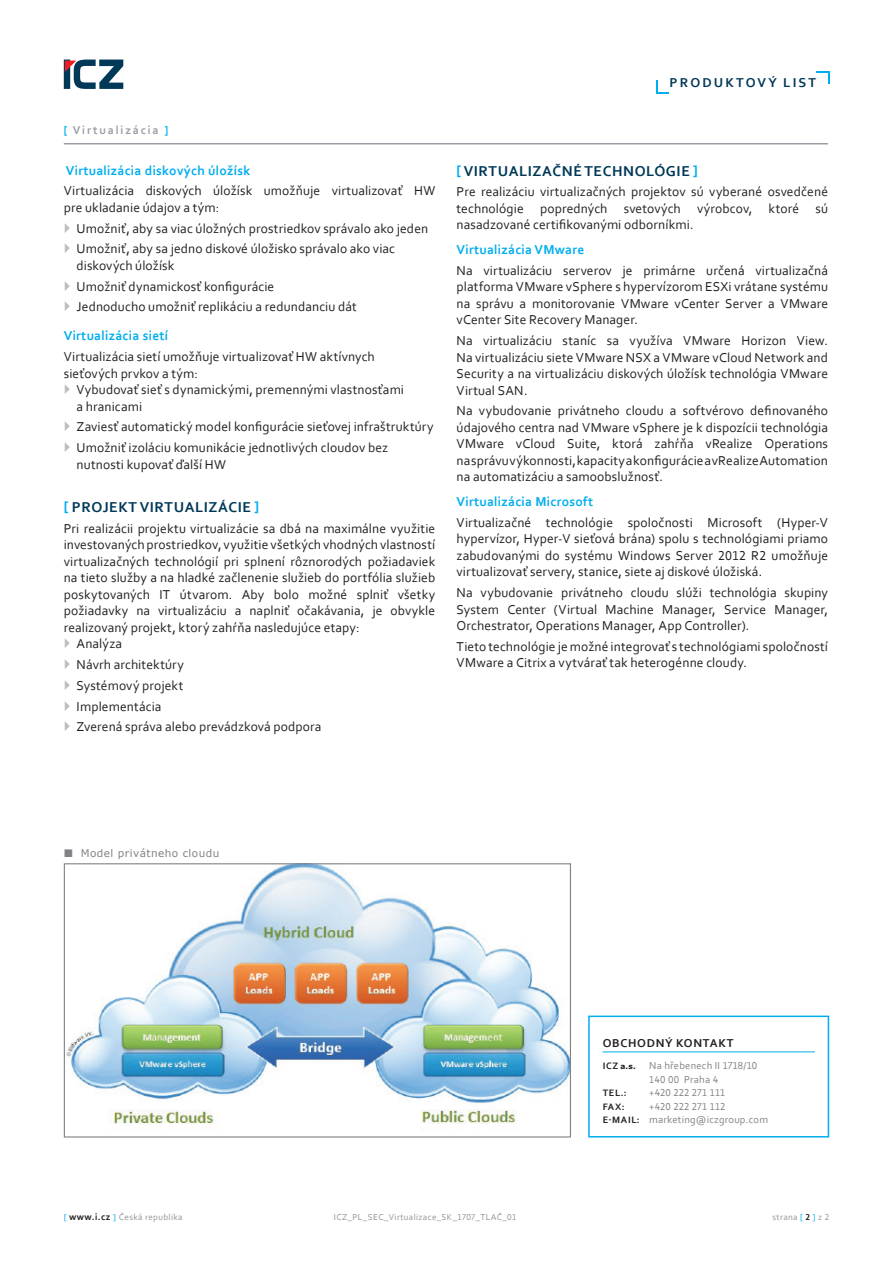
<style>
.page{position:relative;width:893px;height:1263px;background:#fff}
.page>*{position:absolute;margin:0;border:0;box-sizing:border-box;transform-origin:0 0}
.t1{font:700 15px "Corbel";letter-spacing:.04em;color:#003858}
.t2{font:13.5px/16.5px "Corbel";letter-spacing:.01em;color:#231f20}
.t3{font:700 13.5px "Corbel";letter-spacing:.02em;color:#00aeef}
.t4{font:700 13.5px "Corbel";color:#003858}
.t5{font:700 12px "Corbel";letter-spacing:.15em;color:#9b9da6}
.t6{font:700 12px "Corbel";color:#231f20}
.t7{font:10.5px/13.5px "Corbel";letter-spacing:.02em;color:#808285}
.t8{font:10.5px "Verdana";letter-spacing:.04em;color:#808285}
.t9{font:700 9.75px "Corbel";color:#231f20}
.t10{font:9px "Corbel";letter-spacing:.04em;color:#939598}
.t11{font:700 7.5px "Verdana";color:#231f20}
.s1{color:#00aeef}
.s2{font-family:"Corbel";font-size:9.75px}
.s3{font-weight:700;font-size:9.75px;color:#231f20}
.s4{font-weight:700;color:#231f20}
</style>
<div class="page">
<svg style="left:64px;top:60px;width:1px;height:29px"></svg>
<svg style="left:65px;top:60px;width:58px;height:29px"></svg>
<svg style="left:816px;top:71px;width:13px;height:13px"></svg>
<svg style="left:656px;top:81px;width:13px;height:12px"></svg>
<hr style="left:64px;top:143px;width:764px;height:1px;background:#9b9da6">
<hr style="left:602px;top:1051px;width:213px;height:1px;background:#00aeef">
<div style="left:588px;top:1015px;width:241px;height:122px;border:2px solid #00aeef"></div>
<img style="left:66px;top:865px;width:503px;height:259px">
<div style="left:64px;top:863px;width:507px;height:274px;border:1px solid #808285"></div>
<p class="t5" style="left:64px;top:123px;width:106px"><span class="s1">[</span> Virtualizácia <span class="s1">]</span></p>
<p class="t3" style="left:66px;top:162px;width:186px">Virtualizácia diskových úložísk</p>
<p class="t2" style="left:64px;top:182px;width:373px">Virtualizácia diskových úložísk umožňuje virtualizovať HW pre ukladanie údajov a tým:</p>
<p class="t2" style="left:77px;top:217px;width:353px;line-height:20.7px">Umožniť, aby sa viac úložných prostriedkov správalo ako jeden<br>Umožniť, aby sa jedno diskové úložisko správalo ako viac</p>
<p class="t2" style="left:77px;top:255px;width:282px;line-height:20.7px">diskových úložísk<br>Umožniť dynamickosť konfigurácie<br>Jednoducho umožniť replikáciu a redundanciu dát</p>
<p class="t3" style="left:64px;top:327px;width:106px">Virtualizácia sietí</p>
<p class="t2" style="left:64px;top:348px;width:313px">Virtualizácia sietí umožňuje virtualizovať HW aktívnych sieťových prvkov a tým:</p>
<p class="t2" style="left:77px;top:381px;width:329px">Vybudovať sieť s dynamickými, premennými vlastnosťami a hranicami</p>
<p class="t2" style="left:77px;top:416px;width:359px;line-height:20.7px">Zaviesť automatický model konfigurácie sieťovej infraštruktúry<br>Umožniť izoláciu komunikácie jednotlivých cloudov bez</p>
<p class="t2" style="left:77px;top:455px;width:151px">nutnosti kupovať ďalší HW</p>
<p class="t1" style="left:64px;top:498px;width:197px"><span class="s1">[</span> PROJEKT VIRTUALIZÁCIE <span class="s1">]</span></p>
<p class="t2" style="left:64px;top:520px;width:373px">Pri realizácii projektu virtualizácie sa dbá na maximálne využitie</p>
<p class="t2" style="left:64px;top:536px;width:373px">investovaných prostriedkov, využitie všetkých vhodných vlastností</p>
<p class="t2" style="left:64px;top:553px;width:373px">virtualizačných technológií pri splnení rôznorodých požiadaviek</p>
<p class="t2" style="left:64px;top:569px;width:373px">na tieto služby a na hladké začlenenie služieb do portfólia služieb</p>
<p class="t2" style="left:64px;top:586px;width:373px">poskytovaných IT útvarom. Aby bolo možné splniť všetky</p>
<p class="t2" style="left:64px;top:602px;width:373px">požiadavky na virtualizáciu a naplniť očakávania, je obvykle</p>
<p class="t2" style="left:64px;top:619px;width:297px">realizovaný projekt, ktorý zahŕňa nasledujúce etapy:</p>
<p class="t2" style="left:77px;top:635px;width:47px">Analýza</p>
<p class="t2" style="left:77px;top:654px;width:247px;line-height:20.7px">Návrh architektúry<br>Systémový projekt<br>Implementácia<br>Zverená správa alebo prevádzková podpora</p>
<p class="t4" style="left:669px;top:74px;width:22px">Produ</p>
<p class="t4" style="left:725px;top:74px;width:22px">ktový</p>
<p class="t4" style="left:783px;top:74px;width:9px">list</p>
<p class="t1" style="left:457px;top:161px;width:243px"><span class="s1">[</span> VIRTUALIZAČNÉ TECHNOLÓGIE <span class="s1">]</span></p>
<p class="t2" style="left:457px;top:183px;width:373px;text-align:justify">Pre realizáciu virtualizačných projektov sú vyberané osvedčené technológie popredných svetových výrobcov, ktoré sú nasadzované certifikovanými odborníkmi.</p>
<p class="t3" style="left:457px;top:241px;width:129px">Virtualizácia VMware</p>
<p class="t2" style="left:457px;top:262px;width:373px;text-align:justify">Na virtualizáciu serverov je primárne určená virtualizačná platforma VMware vSphere s hypervízorom ESXi vrátane systému na správu a monitorovanie VMware vCenter Server a VMware vCenter Site Recovery Manager.</p>
<p class="t2" style="left:457px;top:332px;width:373px;text-align:justify">Na virtualizáciu staníc sa využíva VMware Horizon View.<br>Na virtualizáciu siete VMware NSX a VMware vCloud Network and Security a na virtualizáciu diskových úložísk technológia VMware Virtual SAN.</p>
<p class="t2" style="left:457px;top:402px;width:373px;text-align:justify">Na vybudovanie privátneho cloudu a softvérovo definovaného údajového centra nad VMware vSphere je k dispozícii technológia VMware vCloud Suite, ktorá zahŕňa vRealize Operations na správu výkonnosti, kapacity a konfigurácie a vRealize Automation na automatizáciu a samoobslužnosť.</p>
<p class="t3" style="left:457px;top:493px;width:138px">Virtualizácia Microsoft</p>
<p class="t2" style="left:457px;top:514px;width:373px;text-align:justify">Virtualizačné technológie spoločnosti Microsoft (Hyper-V hypervízor, Hyper-V sieťová brána) spolu s technológiami priamo zabudovanými do systému Windows Server 2012 R2 umožňuje virtualizovať servery, stanice, siete aj diskové úložiská.</p>
<p class="t2" style="left:457px;top:584px;width:373px;text-align:justify">Na vybudovanie privátneho cloudu slúži technológia skupiny System Center (Virtual Machine Manager, Service Manager, Orchestrator, Operations Manager, App Controller).</p>
<p class="t2" style="left:457px;top:638px;width:373px">Tieto technológie je možné integrovať s technológiami spoločností<br>VMware a Citrix a vytvárať tak heterogénne cloudy.</p>
<p class="t8" style="left:81px;top:846px;width:140px">Model privátneho cloudu</p>
<p class="t6" style="left:603px;top:1036px;width:10px">obchodný</p>
<p class="t6" style="left:676px;top:1036px;width:17px">konta</p>
<p class="t6" style="left:718px;top:1036px;width:14px">kt</p>
<p class="t11" style="left:603px;top:1061px;width:35px"><span class="s2">ICZ</span> a.s.</p>
<p class="t7" style="left:649px;top:1059px;width:109px">Na hřebenech II 1718/10<br>140 00 Praha 4</p>
<p class="t9" style="left:603px;top:1087px;width:26px">Tel.:</p>
<p class="t7" style="left:649px;top:1086px;width:78px">+420 222 271 111</p>
<p class="t9" style="left:603px;top:1100px;width:24px">Fax:</p>
<p class="t7" style="left:603px;top:1099px;width:167px;text-align:center">+420 222 271 112<br><span class="s3">e-mail:</span> marketing@iczgroup.com</p>
<p class="t10" style="left:64px;top:1212px;width:120px"><span class="s1">[</span> <span class="s3">www.i.cz</span> <span class="s1">]</span> Česká republika</p>
<p class="t10" style="left:334px;top:1212px;width:184px">ICZ_PL_SEC_Virtualizace_SK_1707_TLAČ_01</p>
<p class="t10" style="left:773px;top:1212px;width:58px">strana <span class="s1">[</span> <span class="s4">2</span> <span class="s1">]</span> z 2</p>
</div>
